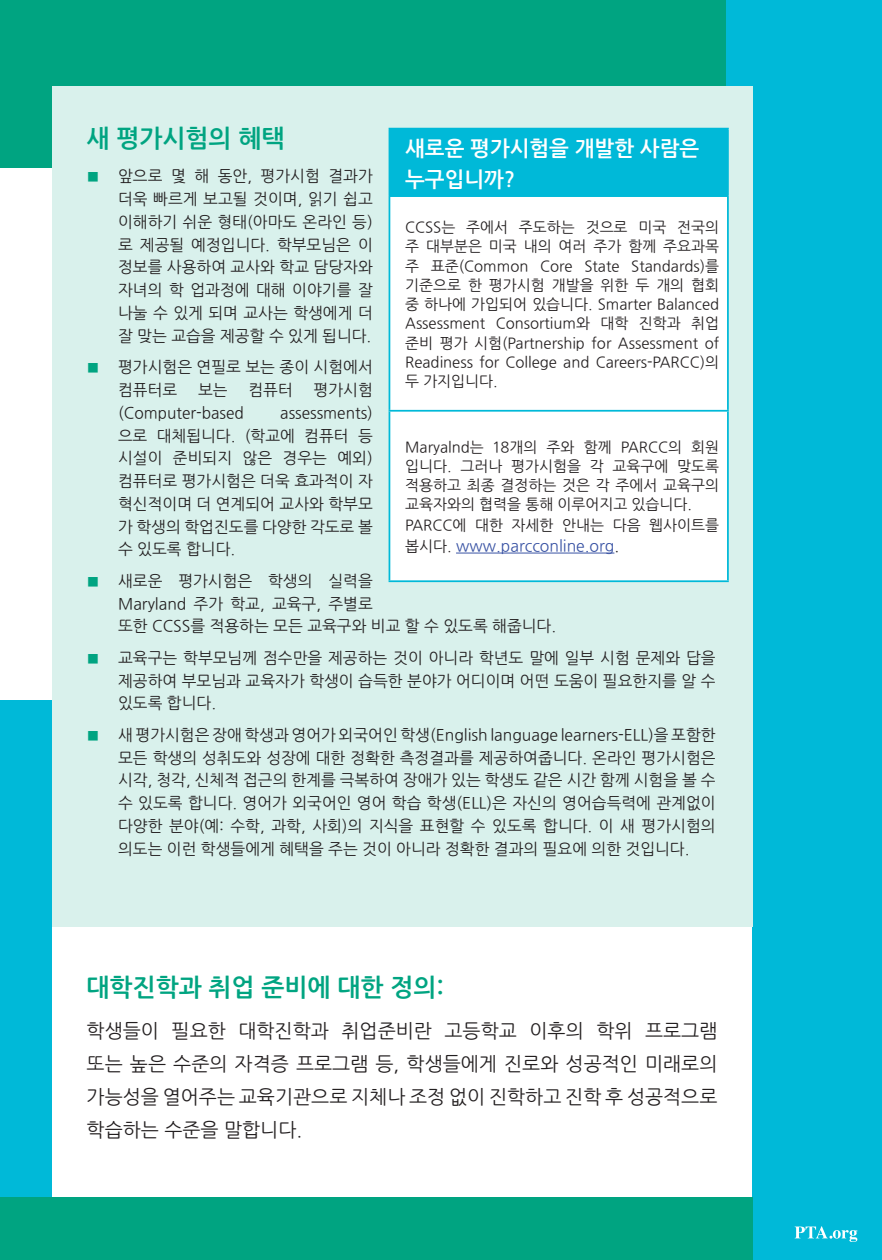
<style>
.page{position:relative;width:882px;height:1260px;background:#fff}
.page>*{position:absolute;margin:0;border:0;box-sizing:border-box;transform-origin:0 0}
.t1{font:24.5px "Nanum Gothic OTF Bold";color:#00a481}
.t2{font:21px/31.5px "Nanum Gothic OTF Bold";color:#fff}
.t3{font:19.25px/33.2px "Nanum Gothic OTF";color:#231f20;text-align:justify}
.t4{font:15.75px/22.8px "Nanum Gothic OTF";color:#231f20;text-align:justify}
.t5{font:15.75px "Nanum Gothic OTF";color:#3953a4}
.t6{font:14.88px/19.2px "Nanum Gothic OTF";color:#231f20;text-align:justify}
.s1{font-size:14px;color:#00a481}
.s2{font-size:14.88px;color:#231f20}
.s3{color:#231f20}
</style>
<div class="page">
<div style="left:0;top:701px;width:52px;height:507px;background:#00b9d8"></div>
<div style="left:753px;top:386px;width:129px;height:874px;background:#00b9d8"></div>
<div style="left:0;top:0;width:868px;height:168px;background:#00a481"></div>
<div style="left:727px;top:0;width:155px;height:424px;background:#00b9d8"></div>
<div style="left:52px;top:86px;width:701px;height:841px;background:#d9f1ec"></div>
<div style="left:0;top:1197px;width:753px;height:63px;background:#00a481"></div>
<svg style="left:795px;top:1226px;width:62px;height:16px"></svg>
<div style="left:389px;top:129px;width:339px;height:67px;background:#00b9d8"></div>
<div style="left:390px;top:197px;width:337px;height:383px;background:#fff"></div>
<hr style="left:727px;top:129px;width:2px;height:66px;background:#00b9d8">
<hr style="left:389px;top:128px;width:340px;height:2px;background:#00b9d8">
<hr style="left:389px;top:197px;width:1px;height:213px;background:#00b9d8">
<hr style="left:727px;top:197px;width:2px;height:213px;background:#00b9d8">
<hr style="left:389px;top:195px;width:340px;height:2px;background:#00b9d8">
<hr style="left:389px;top:412px;width:1px;height:168px;background:#00b9d8">
<hr style="left:727px;top:412px;width:2px;height:168px;background:#00b9d8">
<hr style="left:389px;top:410px;width:340px;height:2px;background:#00b9d8">
<hr style="left:389px;top:580px;width:340px;height:2px;background:#00b9d8">
<hr style="left:456px;top:553px;width:158px;height:1px;background:#3953a4">
<p class="t1" style="left:87px;top:122px;width:199px">새 평가시험의 혜택</p>
<p class="t4" style="left:118px;top:165px;width:256px;text-indent:-32px"><span class="s1">■</span> 앞으로 몇 해 동안, 평가시험 결과가 더욱 빠르게 보고될 것이며, 읽기 쉽고 이해하기 쉬운 형태(아마도 온라인 등) 로 제공될 예정입니다. 학부모님은 이 정보를 사용하여 교사와 학교 담당자와 자녀의 학 업과정에 대해 이야기를 잘 나눌 수 있게 되며 교사는 학생에게 더 잘 맞는 교습을 제공할 수 있게 됩니다.</p>
<p class="t4" style="left:118px;top:355px;width:256px;text-indent:-32px"><span class="s1">■</span> 평가시험은 연필로 보는 종이 시험에서 컴퓨터로</p>
<p class="t2" style="left:405px;top:132px;width:295px">새로운 평가시험을 개발한 사람은 누구입니까?</p>
<p class="t6" style="left:405px;top:217px;width:315px">CCSS는 주에서 주도하는 것으로 미국 전국의 주 대부분은 미국 내의 여러 주가 함께 주요과목 주 표준(Common Core State Standards)를 기준으로 한 평가시험 개발을 위한 두 개의 협회 중 하나에 가입되어 있습니다. Smarter Balanced Assessment Consortium와 대학 진학과 취업 준비 평가 시험(Partnership for Assessment of Readiness for College and Careers-PARCC)의 두 가지입니다.</p>
<p class="t4" style="left:198px;top:378px;width:31px">보는</p>
<p class="t4" style="left:248px;top:378px;width:46px">컴퓨터</p>
<p class="t4" style="left:314px;top:378px;width:61px">평가시험</p>
<p class="t4" style="left:118px;top:401px;width:127px">(Computer-based</p>
<p class="t4" style="left:118px;top:401px;width:256px;text-indent:162px">assessments) 으로 대체됩니다. (학교에 컴퓨터 등 시설이 준비되지 않은 경우는 예외) 컴퓨터로 평가시험은 더욱 효과적이 자 혁신적이며 더 연계되어 교사와 학부모 가 학생의 학업진도를 다양한 각도로 볼 수 있도록 합니다.</p>
<p class="t4" style="left:118px;top:569px;width:440px;text-align:left;text-indent:-32px"><span class="s1">■</span> 새로운 평가시험은 학생의 실력을<br>Maryland 주가 학교, 교육구, 주별로<br>또한 CCSS를 적용하는 모든 교육구와 비교 할 수 있도록 해줍니다.</p>
<p class="t4" style="left:118px;top:646px;width:599px;text-indent:-32px"><span class="s1">■</span> 교육구는 학부모님께 점수만을 제공하는 것이 아니라 학년도 말에 일부 시험 문제와 답을 제공하여 부모님과 교육자가 학생이 습득한 분야가 어디이며 어떤 도움이 필요한지를 알 수 있도록 합니다.</p>
<p class="t4" style="left:118px;top:723px;width:599px;text-indent:-32px"><span class="s1">■</span> 새 평가시험은 장애 학생과 영어가 외국어인 학생(English language learners-ELL)을 포함한 모든 학생의 성취도와 성장에 대한 정확한 측정결과를 제공하여줍니다. 온라인 평가시험은 시각, 청각, 신체적 접근의 한계를 극복하여 장애가 있는 학생도 같은 시간 함께 시험을 볼 수 수 있도록 합니다. 영어가 외국어인 영어 학습 학생(ELL)은 자신의 영어습득력에 관계없이 다양한 분야(예: 수학, 과학, 사회)의 지식을 표현할 수 있도록 합니다. 이 새 평가시험의 의도는 이런 학생들에게 혜택을 주는 것이 아니라 정확한 결과의 필요에 의한 것입니다.</p>
<p class="t6" style="left:405px;top:437px;width:315px">Maryalnd는 18개의 주와 함께 PARCC의 회원 입니다. 그러나 평가시험을 각 교육구에 맞도록 적용하고 최종 결정하는 것은 각 주에서 교육구의 교육자와의 협력을 통해 이루어지고 있습니다.</p>
<p class="t6" style="left:405px;top:516px;width:315px">PARCC에 대한 자세한 안내는 다음 웹사이트를</p>
<p class="t5" style="left:405px;top:536px;width:215px"><span class="s2">봅시다.</span> www.parcconline.org<span class="s3">.</span></p>
<p class="t1" style="left:87px;top:970px;width:359px">대학진학과 취업 준비에 대한 정의:</p>
<p class="t3" style="left:87px;top:1013px;width:632px">학생들이 필요한 대학진학과 취업준비란 고등학교 이후의 학위 프로그램 또는 높은 수준의 자격증 프로그램 등, 학생들에게 진로와 성공적인 미래로의 가능성을 열어주는 교육기관으로 지체나 조정 없이 진학하고 진학 후 성공적으로 학습하는 수준을 말합니다.</p>
</div>
